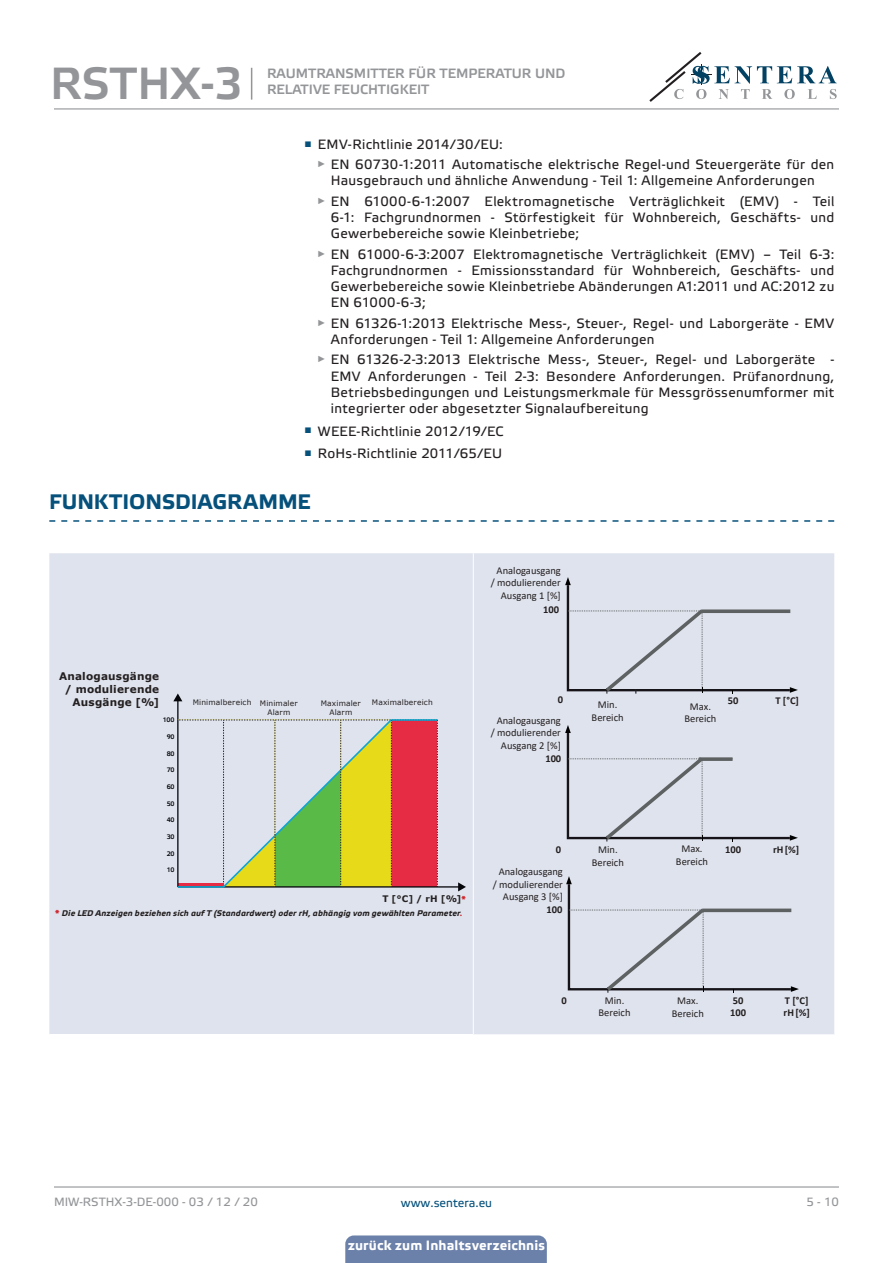
<style>
.page{position:relative;width:893px;height:1263px;background:#fff}
.page>*{position:absolute;margin:0;border:0;box-sizing:border-box;transform-origin:0 0}
.t1{font:45px "Etelka Medium Pro";color:#939598}
.t2{font:700 21px "Etelka Text Pro";letter-spacing:-.005em;color:#06517c}
.t3{font:13.5px/16.2px "Etelka Text Pro";letter-spacing:.025em;color:#231f20;text-align:justify}
.t4{font:13.5px/16.2px "Etelka Medium Pro";color:#939598}
.t5{font:700 13.5px "Etelka Text Pro";letter-spacing:.015em;color:#fff}
.t6{font:12px "Etelka Text Pro";color:#939598}
.t7{font:12px "Etelka Text Pro";color:#06517c}
.Body_text{font:10.5px/12.6px "Calibri";color:#231f20;text-align:center}
.Body_text-2{font:700 10.5px "Calibri";color:#231f20}
.table_text{font:700 10.5px/12.6px "Verdana";letter-spacing:.015em;color:#231f20;text-align:right}
.table_text-2{font:700 9px "Verdana";color:#231f20}
.table_text-3{font:italic 700 8.25px "Etelka Text Pro";letter-spacing:.02em;color:#231f20}
.table_text-4{font:7.5px/9px "Verdana";letter-spacing:.02em;color:#231f20;text-align:center}
.t8{font:6.45px "Etelka Medium Pro";letter-spacing:-.035em;color:#05060a}
.s1{font-family:"Etelka Text Pro";font-size:8.25px;color:#d1232a}
.s2{font-style:normal;color:#d1232a}
</style>
<div class="page">
<hr style="left:54px;top:108px;width:785px;height:1px;background:#939598">
<hr style="left:54px;top:1186px;width:785px;height:1px;background:#939598">
<svg style="left:649px;top:52px;width:188px;height:50px"></svg>
<div style="left:345px;top:1235px;width:202px;height:28px;background:#6c81aa"></div>
<svg style="left:49px;top:520px;width:785px;height:2px"></svg>
<div style="left:49px;top:553px;width:785px;height:481px;background:#dfe3ed"></div>
<hr style="left:473px;top:553px;width:1px;height:481px;background:#fff">
<hr style="left:177px;top:700px;width:2px;height:187px;background:#05060a">
<svg style="left:173px;top:693px;width:9px;height:8px"></svg>
<hr style="left:178px;top:886px;width:281px;height:1px;background:#05060a">
<svg style="left:458px;top:882px;width:8px;height:9px"></svg>
<svg style="left:176px;top:718px;width:263px;height:170px;background:#cab78f"></svg>
<svg style="left:566px;top:876px;width:233px;height:117px;background:#d4d8e2"></svg>
<svg style="left:565px;top:725px;width:233px;height:116px;background:#d5d9e3"></svg>
<svg style="left:565px;top:577px;width:233px;height:117px;background:#d4d8e2"></svg>
<hr style="left:251px;top:68px;width:1px;height:32px;background:#939598">
<h1 class="t1" style="left:50px;top:59px;width:194px">RSTHX-3</h1>
<p class="t4" style="left:267px;top:66px;width:300px">RAUMTRANSMITTER FÜR TEMPERATUR UND<br>RELATIVE FEUCHTIGKEIT</p>
<p class="t3" style="left:304px;top:137px;width:200px"><sup>■</sup> EMV-Richtlinie 2014/30/EU:</p>
<p class="t3" style="left:317px;top:157px;width:519px;text-align:center"><sup>►</sup> EN 60730-1:2011 Automatische elektrische Regel-und Steuergeräte für den<br>Hausgebrauch und ähnliche Anwendung - Teil 1: Allgemeine Anforderungen</p>
<p class="t3" style="left:331px;top:194px;width:505px;text-indent:-14px"><sup>►</sup> EN 61000-6-1:2007 Elektromagnetische Verträglichkeit (EMV) - Teil 6-1: Fachgrundnormen - Störfestigkeit für Wohnbereich, Geschäfts- und Gewerbebereiche sowie Kleinbetriebe;</p>
<p class="t3" style="left:331px;top:247px;width:505px;text-indent:-14px"><sup>►</sup> EN 61000-6-3:2007 Elektromagnetische Verträglichkeit (EMV) – Teil 6-3:<br>Fachgrundnormen - Emissionsstandard für Wohnbereich, Geschäfts- und Gewerbebereiche sowie Kleinbetriebe Abänderungen A1:2011 und AC:2012 zu EN 61000-6-3;</p>
<p class="t3" style="left:331px;top:316px;width:505px;text-indent:-14px"><sup>►</sup> EN 61326-1:2013 Elektrische Mess-, Steuer-, Regel- und Laborgeräte - EMV<br>Anforderungen - Teil 1: Allgemeine Anforderungen</p>
<p class="t3" style="left:331px;top:353px;width:505px;text-indent:-14px"><sup>►</sup> EN 61326-2-3:2013 Elektrische Mess-, Steuer-, Regel- und Laborgeräte - EMV Anforderungen - Teil 2-3: Besondere Anforderungen. Prüfanordnung, Betriebsbedingungen und Leistungsmerkmale für Messgrössenumformer mit integrierter oder abgesetzter Signalaufbereitung</p>
<p class="t3" style="left:304px;top:424px;width:201px"><sup>■</sup> WEEE-Richtlinie 2012/19/EC</p>
<p class="t3" style="left:304px;top:446px;width:199px"><sup>■</sup> RoHs-Richtlinie 2011/65/EU</p>
<p class="t2" style="left:49px;top:490px;width:263px">FUNKTIONSDIAGRAMME</p>
<p class="table_text" style="left:59px;top:670px;width:102px">Analogausgänge / modulierende<br>Ausgänge [%]</p>
<p class="t8" style="left:163px;top:717px;width:13px">100</p>
<p class="t8" style="left:167px;top:733px;width:9px">90</p>
<p class="t8" style="left:167px;top:750px;width:9px">80</p>
<p class="t8" style="left:167px;top:767px;width:9px">70</p>
<p class="t8" style="left:167px;top:783px;width:9px">60</p>
<p class="t8" style="left:167px;top:800px;width:9px">50</p>
<p class="t8" style="left:167px;top:817px;width:9px">40</p>
<p class="t8" style="left:167px;top:833px;width:9px">30</p>
<p class="t8" style="left:167px;top:850px;width:9px">20</p>
<p class="t8" style="left:167px;top:867px;width:9px">10</p>
<p class="table_text-4" style="left:193px;top:698px;width:60px">Minimalbereich</p>
<p class="table_text-4" style="left:260px;top:698px;width:39px">Minimaler</p>
<p class="table_text-4" style="left:267px;top:707px;width:24px">Alarm</p>
<p class="table_text-4" style="left:321px;top:698px;width:42px">Maximaler<br>Alarm</p>
<p class="table_text-4" style="left:372px;top:698px;width:62px">Maximalbereich</p>
<p class="table_text-2" style="left:382px;top:892px;width:85px">T [°C] / rH [%]<span class="s1">*</span></p>
<p class="table_text-3" style="left:55px;top:908px;width:409px"><span class="s2">*</span> Die LED Anzeigen beziehen sich auf T (Standardwert) oder rH, abhängig vom gewählten Parameter<span class="s2">.</span></p>
<p class="Body_text" style="left:491px;top:564px;width:72px;text-align:right">Analogausgang / modulierender<br>Ausgang 1 [%]</p>
<p class="Body_text-2" style="left:543px;top:602px;width:17px">100</p>
<p class="Body_text-2" style="left:558px;top:692px;width:7px">0</p>
<p class="Body_text" style="left:491px;top:714px;width:72px;text-align:right">Analogausgang / modulierender<br>Ausgang 2 [%]</p>
<p class="Body_text-2" style="left:545px;top:751px;width:17px">100</p>
<p class="Body_text" style="left:592px;top:698px;width:34px">Min.<br>Bereich</p>
<p class="Body_text" style="left:684px;top:700px;width:34px">Max.<br>Bereich</p>
<p class="Body_text-2" style="left:728px;top:693px;width:12px">50</p>
<p class="Body_text-2" style="left:775px;top:693px;width:25px">T [°C]</p>
<p class="Body_text-2" style="left:556px;top:842px;width:7px">0</p>
<p class="Body_text" style="left:592px;top:843px;width:34px">Min.<br>Bereich</p>
<p class="Body_text" style="left:676px;top:842px;width:34px">Max.<br>Bereich</p>
<p class="Body_text-2" style="left:725px;top:842px;width:17px">100</p>
<p class="Body_text-2" style="left:773px;top:842px;width:28px">rH[%]</p>
<p class="Body_text" style="left:493px;top:865px;width:72px;text-align:right">Analogausgang / modulierender<br>Ausgang 3 [%]</p>
<p class="Body_text-2" style="left:546px;top:902px;width:17px">100</p>
<p class="Body_text-2" style="left:562px;top:992px;width:7px">0</p>
<p class="Body_text" style="left:598px;top:993px;width:34px">Min.<br>Bereich</p>
<p class="Body_text" style="left:672px;top:994px;width:34px">Max.<br>Bereich</p>
<p class="Body_text-2" style="left:733px;top:992px;width:12px">50</p>
<p class="Body_text-2" style="left:730px;top:1005px;width:17px">100</p>
<p class="Body_text-2" style="left:785px;top:992px;width:25px">T [°C]</p>
<p class="Body_text-2" style="left:784px;top:1005px;width:28px">rH[%]</p>
<p class="t6" style="left:54px;top:1195px;width:205px">MIW-RSTHX-3-DE-000 - 03 / 12 / 20</p>
<p class="t7" style="left:401px;top:1196px;width:93px">www.sentera.eu</p>
<p class="t6" style="left:806px;top:1195px;width:34px">5 - 10</p>
<p class="t5" style="left:348px;top:1238px;width:198px">zurück zum Inhaltsverzeichnis</p>
</div>
